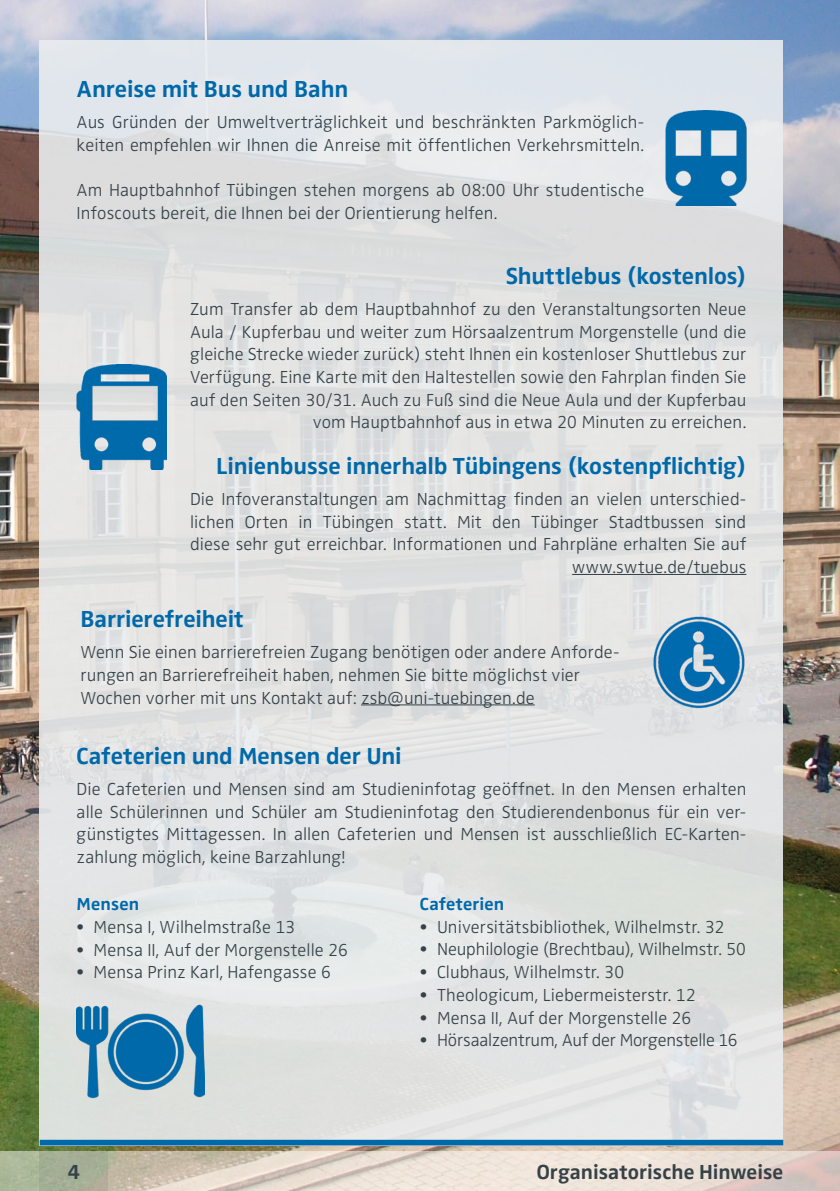
<style>
.page{position:relative;width:840px;height:1191px;background:#fff}
.page>*{position:absolute;margin:0;border:0;box-sizing:border-box;transform-origin:0 0}
.t1{font:700 24px "Zwo OT";letter-spacing:-.005em;color:#0069a9}
.t2{font:700 21px "Zwo OT";color:#354248}
.t3{font:300 18px/22.6px "Zwo OT";letter-spacing:.005em;color:#354248}
.t4{font:700 18px "Zwo OT";letter-spacing:.01em;color:#0069a9}
</style>
<div class="page">
<img style="left:0;top:0;width:839px;height:1151px">
<svg style="left:0;top:1151px;width:839px;height:40px;background:#e0d5c9"></svg>
<div style="left:40px;top:40px;width:742px;height:1105px;background:#e2e4e4"></div>
<div style="left:40px;top:1151px;width:68px;height:40px;background:#a4ae95"></div>
<div style="left:40px;top:1139px;width:742px;height:6px;background:#0069a9"></div>
<img style="left:76px;top:1004px;width:128px;height:111px">
<img style="left:76px;top:364px;width:91px;height:105px">
<img style="left:661px;top:111px;width:86px;height:94px">
<hr style="left:572px;top:574px;width:174px;height:1px;background:#354248">
<img style="left:653px;top:614px;width:92px;height:96px">
<hr style="left:361px;top:704px;width:173px;height:1px;background:#354248">
<h1 class="t1" style="left:77px;top:75px;width:273px">Anreise mit Bus und Bahn</h1>
<p class="t3" style="left:77px;top:111px;width:568px">Aus Gründen der Umweltverträglichkeit und beschränkten Parkmöglich&shy;keiten empfehlen wir Ihnen die Anreise mit öffentlichen Verkehrsmitteln.</p>
<p class="t3" style="left:77px;top:179px;width:568px">Am Hauptbahnhof Tübingen stehen morgens ab 08:00 Uhr studentische<br>Infoscouts bereit, die Ihnen bei der Orientierung helfen.</p>
<h1 class="t1" style="left:505px;top:262px;width:242px">Shuttlebus (kostenlos)</h1>
<p class="t3" style="left:190px;top:298px;width:557px;text-align:right">Zum Transfer ab dem Hauptbahnhof zu den Veranstaltungsorten Neue Aula / Kupferbau und weiter zum Hörsaalzentrum Morgenstelle (und die gleiche Strecke wieder zurück) steht Ihnen ein kostenloser Shuttlebus zur Verfügung. Eine Karte mit den Haltestellen sowie den Fahrplan finden Sie auf den Seiten 30/31. Auch zu Fuß sind die Neue Aula und der Kupferbau vom Hauptbahnhof aus in etwa 20 Minuten zu erreichen.</p>
<h1 class="t1" style="left:216px;top:452px;width:531px">Linienbusse innerhalb Tübingens (kostenpflichtig)</h1>
<p class="t3" style="left:190px;top:488px;width:557px;text-align:right">Die Infoveranstaltungen am Nachmittag finden an vielen unterschied&shy;lichen Orten in Tübingen statt. Mit den Tübinger Stadtbussen sind diese sehr gut erreichbar. Informationen und Fahrpläne erhalten Sie auf www.swtue.de/tuebus</p>
<h1 class="t1" style="left:80px;top:605px;width:165px">Barrierefreiheit</h1>
<p class="t3" style="left:80px;top:641px;width:540px">Wenn Sie einen barrierefreien Zugang benötigen oder andere Anforde&shy;rungen an Barrierefreiheit haben, nehmen Sie bitte möglichst vier<br>Wochen vorher mit uns Kontakt auf: zsb@uni-tuebingen.de</p>
<h1 class="t1" style="left:77px;top:742px;width:326px">Cafeterien und Mensen der Uni</h1>
<p class="t3" style="left:77px;top:778px;width:670px;text-align:justify">Die Cafeterien und Mensen sind am Studieninfotag geöffnet. In den Mensen erhalten alle Schülerinnen und Schüler am Studieninfotag den Studierendenbonus für ein ver&shy;günstigtes Mittagessen. In allen Cafeterien und Mensen ist ausschließlich EC-Karten&shy;zahlung möglich, keine Barzahlung!</p>
<p class="t4" style="left:77px;top:893px;width:64px">Mensen</p>
<p class="t3" style="left:77px;top:916px;width:220px">• Mensa I, Wilhelmstraße 13</p>
<p class="t3" style="left:77px;top:938px;width:273px">• Mensa II, Auf der Morgenstelle 26</p>
<p class="t3" style="left:77px;top:961px;width:256px">• Mensa Prinz Karl, Hafengasse 6</p>
<p class="t4" style="left:420px;top:893px;width:86px">Cafeterien</p>
<p class="t3" style="left:420px;top:916px;width:306px">• Universitätsbibliothek, Wilhelmstr. 32</p>
<p class="t3" style="left:420px;top:938px;width:327px">• Neuphilologie (Brechtbau), Wilhelmstr. 50</p>
<p class="t3" style="left:420px;top:961px;width:206px">• Clubhaus, Wilhelmstr. 30</p>
<p class="t3" style="left:420px;top:984px;width:277px">• Theologicum, Liebermeisterstr. 12</p>
<p class="t3" style="left:420px;top:1006px;width:273px">• Mensa II, Auf der Morgenstelle 26</p>
<p class="t3" style="left:420px;top:1029px;width:319px">• Hörsaalzentrum, Auf der Morgenstelle 16</p>
<p class="t2" style="left:68px;top:1159px;width:14px">4</p>
<p class="t2" style="left:536px;top:1159px;width:248px">Organisatorische Hinweise</p>
</div>
